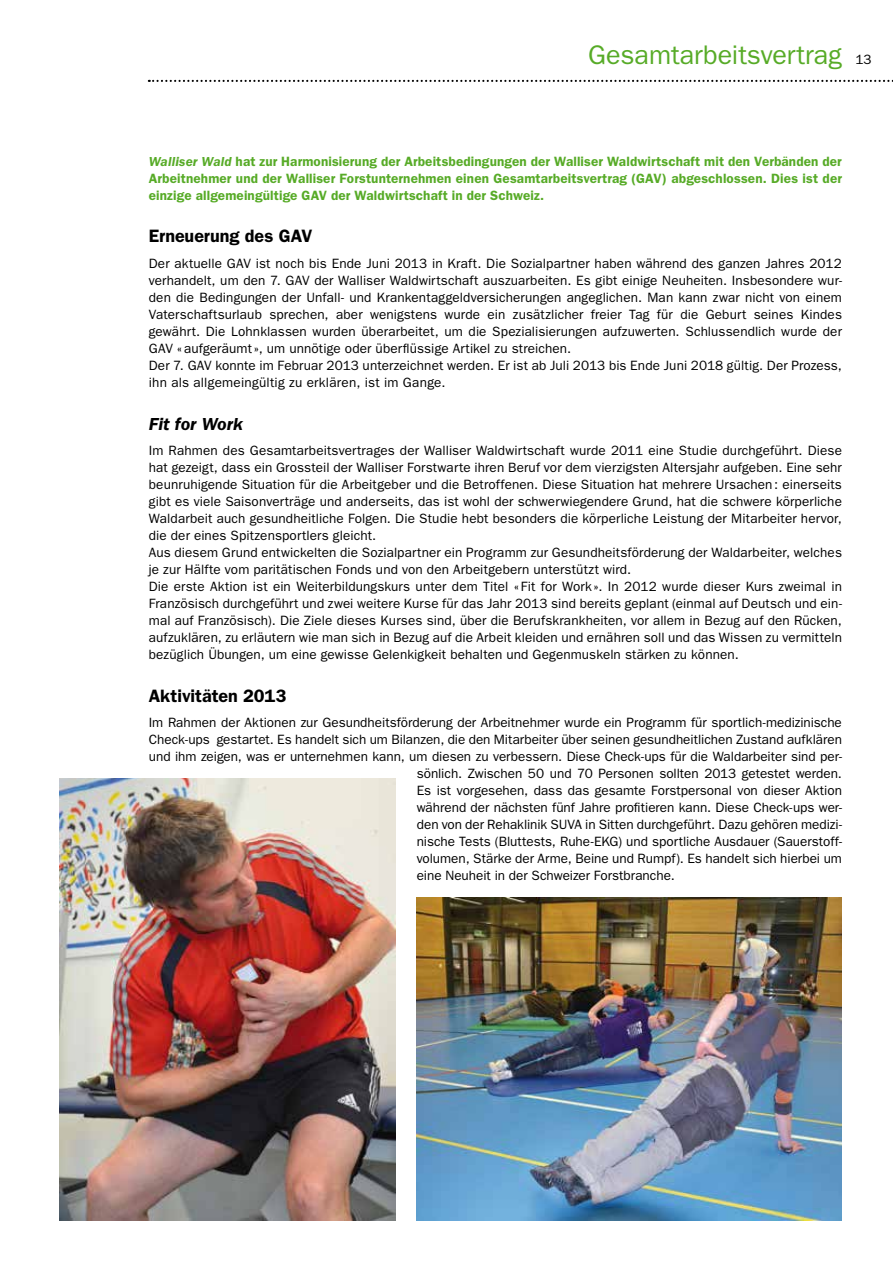
<style>
.page{position:relative;width:893px;height:1263px;background:#fff}
.page>*{position:absolute;margin:0;border:0;box-sizing:border-box;transform-origin:0 0}
.t1{font:27px "Franklin Gothic LT";color:#57ab27}
.t2{font:600 18px "Franklin Gothic LT";color:#000}
.t3{font:italic 600 18px "Franklin Gothic LT";letter-spacing:-.005em;color:#000}
.t4{font:13.5px/17px "Franklin Gothic LT";letter-spacing:.005em;color:#000}
.t5{font:600 13.5px/17px "Franklin Gothic LT";letter-spacing:.01em;color:#57ab27;text-align:justify}
.s1{font-size:13.5px;color:#000}
.s2{font-style:italic}
</style>
<div class="page">
<svg style="left:149px;top:80px;width:744px;height:2px"></svg>
<img style="left:60px;top:778px;width:335px;height:442px">
<img style="left:417px;top:897px;width:425px;height:323px">
<h1 class="t1" style="left:588px;top:39px;width:285px">Gesamtarbeitsvertrag <span class="s1">13</span></h1>
<p class="t5" style="left:149px;top:153px;width:695px"><span class="s2">Walliser Wald</span> hat zur Harmonisierung der Arbeitsbedingungen der Walliser Waldwirtschaft mit den Verbänden der Arbeitnehmer und der Walliser Forstunternehmen einen Gesamtarbeitsvertrag (GAV) abgeschlossen. Dies ist der einzige allgemeingültige GAV der Waldwirtschaft in der Schweiz.</p>
<h2 class="t2" style="left:149px;top:226px;width:165px">Erneuerung des GAV</h2>
<p class="t4" style="left:149px;top:255px;width:695px">Der aktuelle GAV ist noch bis Ende Juni 2013 in Kraft. Die Sozialpartner haben während des ganzen Jahres 2012 verhandelt, um den 7. GAV der Walliser Waldwirtschaft auszuarbeiten. Es gibt einige Neuheiten. Insbesondere wur&shy;den die Bedingungen der Unfall- und Krankentaggeldversicherungen angeglichen. Man kann zwar nicht von einem Vaterschaftsurlaub sprechen, aber wenigstens wurde ein zusätzlicher freier Tag für die Geburt seines Kindes gewährt. Die Lohnklassen wurden überarbeitet, um die Spezialisierungen aufzuwerten. Schlussendlich wurde der GAV «aufgeräumt », um unnötige oder überflüssige Artikel zu streichen.<br>Der 7. GAV konnte im Februar 2013 unterzeichnet werden. Er ist ab Juli 2013 bis Ende Juni 2018 gültig. Der Prozess, ihn als allgemeingültig zu erklären, ist im Gange.</p>
<h2 class="t3" style="left:149px;top:413px;width:95px">Fit for Work</h2>
<p class="t4" style="left:149px;top:442px;width:695px">Im Rahmen des Gesamtarbeitsvertrages der Walliser Waldwirtschaft wurde 2011 eine Studie durchgeführt. Diese hat gezeigt, dass ein Grossteil der Walliser Forstwarte ihren Beruf vor dem vierzigsten Altersjahr aufgeben. Eine sehr beunruhigende Situation für die Arbeitgeber und die Betroffenen. Diese Situation hat mehrere Ursachen: einerseits gibt es viele Saisonverträge und anderseits, das ist wohl der schwerwiegendere Grund, hat die schwere körperliche Waldarbeit auch gesundheitliche Folgen. Die Studie hebt besonders die körperliche Leistung der Mitarbeiter hervor, die der eines Spitzensportlers gleicht.<br>Aus diesem Grund entwickelten die Sozialpartner ein Programm zur Gesundheitsförderung der Waldarbeiter, welches je zur Hälfte vom paritätischen Fonds und von den Arbeitgebern unterstützt wird.<br>Die erste Aktion ist ein Weiterbildungskurs unter dem Titel « Fit for Work». In 2012 wurde dieser Kurs zweimal in Französisch durchgeführt und zwei weitere Kurse für das Jahr 2013 sind bereits geplant (einmal auf Deutsch und ein&shy;mal auf Französisch). Die Ziele dieses Kurses sind, über die Berufskrankheiten, vor allem in Bezug auf den Rücken, aufzuklären, zu erläutern wie man sich in Bezug auf die Arbeit kleiden und ernähren soll und das Wissen zu vermitteln bezüglich Übungen, um eine gewisse Gelenkigkeit behalten und Gegenmuskeln stärken zu können.</p>
<h2 class="t2" style="left:149px;top:685px;width:139px">Aktivitäten 2013</h2>
<p class="t4" style="left:149px;top:714px;width:695px">Im Rahmen der Aktionen zur Gesundheitsförderung der Arbeitnehmer wurde ein Programm für sportlich-medizinische</p>
<p class="t4" style="left:149px;top:731px;width:695px">Check-ups gestartet. Es handelt sich um Bilanzen, die den Mitarbeiter über seinen gesundheitlichen Zustand aufklären</p>
<p class="t4" style="left:149px;top:748px;width:695px">und ihm zeigen, was er unternehmen kann, um diesen zu verbessern. Diese Check-ups für die Waldarbeiter sind per-</p>
<p class="t4" style="left:417px;top:765px;width:427px">sönlich. Zwischen 50 und 70 Personen sollten 2013 getestet werden.</p>
<p class="t4" style="left:417px;top:782px;width:427px">Es ist vorgesehen, dass das gesamte Forstpersonal von dieser Aktion</p>
<p class="t4" style="left:417px;top:799px;width:427px">während der nächsten fünf Jahre profitieren kann. Diese Check-ups wer-</p>
<p class="t4" style="left:417px;top:816px;width:427px">den von der Rehaklinik SUVA in Sitten durchgeführt. Dazu gehören medizi-</p>
<p class="t4" style="left:417px;top:833px;width:427px">nische Tests (Bluttests, Ruhe-EKG) und sportliche Ausdauer (Sauerstoff-</p>
<p class="t4" style="left:417px;top:850px;width:427px">volumen, Stärke der Arme, Beine und Rumpf). Es handelt sich hierbei um</p>
<p class="t4" style="left:417px;top:867px;width:260px">eine Neuheit in der Schweizer Forstbranche.</p>
</div>
